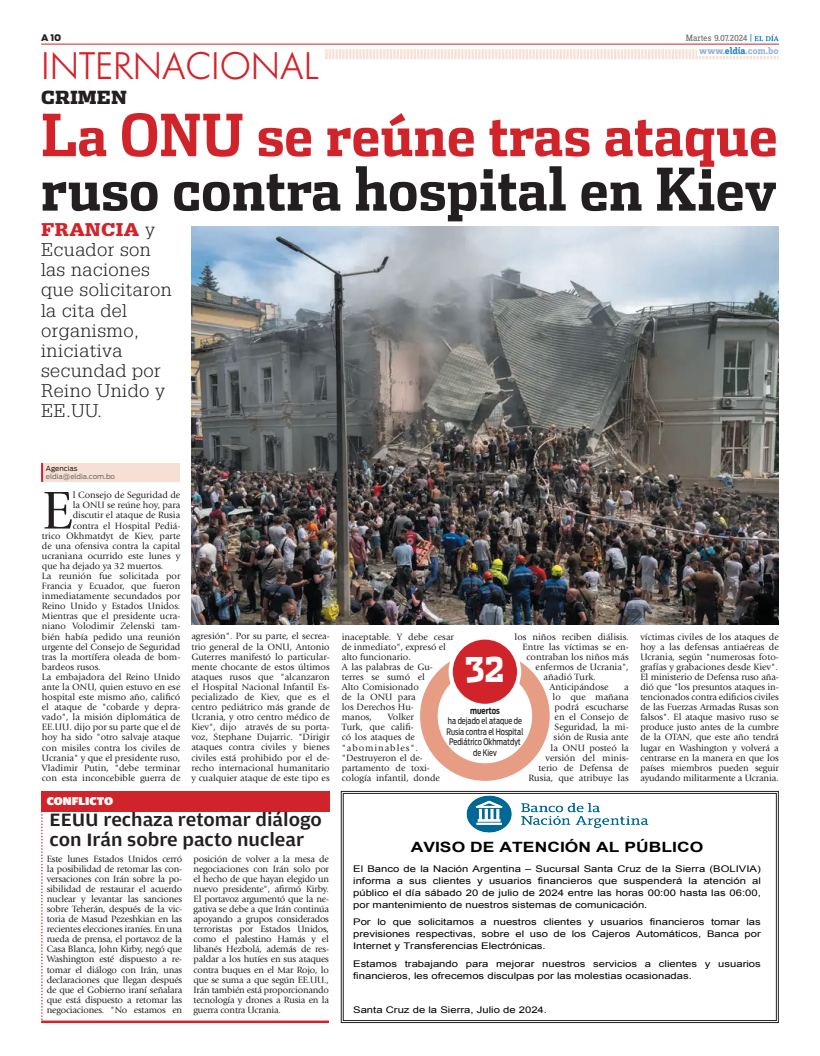
<style>
.page{position:relative;width:820px;height:1056px;background:#fff}
.page>*{position:absolute;margin:0;border:0;box-sizing:border-box;transform-origin:0 0}
.t1{font:700 58.7px "Dispatch Cond";color:#231f20}
.t2{font:700 58px "Dispatch Cond";color:#d1232a}
.t3{font:55.4px "Giovanni";color:#231f20}
.t4{font:35px "Cg Futura Maxi Lt";color:#d1232a}
.t5{font:900 34px "Dispatch";color:#fff;scale:.8 1}
.t6{font:500 19px/20.2px "Amplitude Wide";color:#231f20}
.t7{font:300 18px/20.2px "Glypha";letter-spacing:.02em;color:#231f20;scale:1.1 1}
.t8{font:900 18px "Dispatch";color:#231f20}
.t9{font:700 14.2px "Arial";letter-spacing:.005em;color:#000;scale:1.23 1}
.t10{font:900 12px "Amplitude Wide";color:#fff}
.t11{font:700 10px "Zine Slab Dis";color:#95b5de}
.t12{font:9.5px/10.1px "Giovanni";color:#231f20;text-align:justify}
.t13{font:9.5px "Zine Slab Dis";color:#6c6d70}
.t14{font:9.2px/12.1px "Arial";color:#000;text-align:justify;scale:1.23 1}
.t15{font:9px/10.5px "Antenna Cond";color:#231f20;text-align:center;scale:.9 1}
.t16{font:900 9px "Antenna";color:#231f20}
.t17{font:7px/8px "Antenna";color:#6c6d70}
.s1{color:#2783c5}
.s2{font-weight:900;color:#d1232a}
.s3{color:#231f20}
.s4{font-weight:700}
</style>
<div class="page">
<div style="left:41px;top:463px;width:138px;height:19px;background:#f8dfd3"></div>
<svg style="left:41px;top:463px;width:2px;height:19px"></svg>
<img style="left:192px;top:226px;width:586px;height:398px">
<div style="left:420px;top:651px;width:129px;height:130px;background:#e79c84;border-radius:50%"></div>
<div style="left:437px;top:669px;width:95px;height:94px;background:#fff;border-radius:50%"></div>
<div style="left:450px;top:637px;width:69px;height:69px;background:#d1232a;border-radius:50%"></div>
<div style="left:448px;top:635px;width:73px;height:73px;border:4px solid #fff;border-radius:50%"></div>
<svg style="left:324px;top:49px;width:454px;height:10px"></svg>
<hr style="left:41px;top:44px;width:737px;height:1px;background:#d1232a">
<div style="left:696px;top:46px;width:82px;height:9px;background:#fff"></div>
<svg style="left:754px;top:34px;width:24px;height:7px"></svg>
<div style="left:41px;top:791px;width:289px;height:20px;background:#d1232a"></div>
<hr style="left:41px;top:1020px;width:288px;height:3px;background:#d1232a">
<svg style="left:41px;top:811px;width:2px;height:211px"></svg>
<svg style="left:340px;top:791px;width:438px;height:232px"></svg>
<div style="left:342px;top:793px;width:434px;height:228px;border:1px solid #231f20"></div>
<p class="t16" style="left:41px;top:32px;width:22px">A 10</p>
<p class="t4" style="left:41px;top:45px;width:279px">INTERNACI ONAL</p>
<p class="t8" style="left:41px;top:85px;width:87px">CRIMEN</p>
<p class="t13" style="left:685px;top:34px;width:68px">Martes 9.07.2024 <span class="s1">|</span></p>
<p class="t11" style="left:699px;top:45px;width:81px">www.<span class="s1">eldía</span>.com.bo</p>
<p class="t2" style="left:41px;top:99px;width:738px">La ONU se reúne tras ataque</p>
<p class="t1" style="left:41px;top:152px;width:737px">ruso contra hospital en Kiev</p>
<p class="t7" style="left:41px;top:219px;width:120px"><span class="s2">FRANCIA</span> y<br>Ecuador son las naciones que solicitaron la cita del organismo, iniciativa secundad por<br>Reino Unido y<br>EE.UU.</p>
<p class="t17" style="left:46px;top:464px;width:71px"><span class="s3">Agencias </span>eldia@eldia.com.bo</p>
<p class="t3" style="left:42px;top:479px;width:32px">E</p>
<p class="t12" style="left:73px;top:490px;width:109px">l Consejo de Seguridad de</p>
<p class="t12" style="left:73px;top:500px;width:109px">la ONU se reúne hoy, para</p>
<p class="t12" style="left:73px;top:510px;width:109px">discutir el ataque de Rusia</p>
<p class="t12" style="left:73px;top:520px;width:109px">contra el Hospital Pediá-</p>
<p class="t12" style="left:42px;top:531px;width:140px">trico Okhmatdyt de Kiev, parte</p>
<p class="t12" style="left:42px;top:541px;width:140px">de una ofensiva contra la capital</p>
<p class="t12" style="left:42px;top:551px;width:140px">ucraniana ocurrido este lunes y</p>
<p class="t12" style="left:42px;top:561px;width:123px">que ha dejado ya 32 muertos.</p>
<p class="t12" style="left:42px;top:571px;width:140px">La reunión fue solicitada por</p>
<p class="t12" style="left:42px;top:581px;width:140px">Francia y Ecuador, que fueron</p>
<p class="t12" style="left:42px;top:591px;width:140px">inmediatamente secundados por</p>
<p class="t12" style="left:42px;top:601px;width:140px">Reino Unido y Estados Unidos.</p>
<p class="t12" style="left:42px;top:611px;width:140px">Mientras que el presidente ucra-</p>
<p class="t12" style="left:42px;top:621px;width:140px">niano Volodimir Zelenski tam-</p>
<p class="t12" style="left:42px;top:631px;width:140px">bién había pedido una reunión</p>
<p class="t12" style="left:42px;top:642px;width:140px">urgente del Consejo de Seguridad</p>
<p class="t12" style="left:42px;top:652px;width:140px">tras la mortífera oleada de bom-</p>
<p class="t12" style="left:42px;top:662px;width:60px">bardeos rusos.</p>
<p class="t12" style="left:42px;top:672px;width:140px">La embajadora del Reino Unido</p>
<p class="t12" style="left:42px;top:682px;width:140px">ante la ONU, quien estuvo en ese</p>
<p class="t12" style="left:42px;top:692px;width:140px">hospital este mismo año, calificó</p>
<p class="t12" style="left:42px;top:702px;width:140px">el ataque de "cobarde y depra-</p>
<p class="t12" style="left:42px;top:712px;width:140px">vado", la misión diplomática de</p>
<p class="t12" style="left:42px;top:722px;width:140px">EE.UU. dijo por su parte que el de</p>
<p class="t12" style="left:42px;top:732px;width:140px">hoy ha sido "otro salvaje ataque</p>
<p class="t12" style="left:42px;top:742px;width:140px">con misiles contra los civiles de</p>
<p class="t12" style="left:42px;top:752px;width:140px">Ucrania" y que el presidente ruso,</p>
<p class="t12" style="left:42px;top:763px;width:140px">Vladimir Putin, "debe terminar</p>
<p class="t12" style="left:42px;top:773px;width:140px">con esta inconcebible guerra de</p>
<p class="t10" style="left:47px;top:794px;width:68px">CONFLICTO</p>
<p class="t12" style="left:191px;top:631px;width:140px">agresión". Por su parte, el secrea&shy;trio general de la ONU, Antonio Guterres manifestó lo particular&shy;mente chocante de estos últimos ataques rusos que "alcanzaron el Hospital Nacional Infantil Es&shy;pecializado de Kiev, que es el centro pediátrico más grande de Ucrania, y otro centro médico de Kiev", dijo através de su porta&shy;voz, Stephane Dujarric. "Dirigir ataques contra civiles y bienes civiles está prohibido por el de&shy;recho internacional humanitario y cualquier ataque de este tipo es</p>
<p class="t12" style="left:514px;top:631px;width:116px">los niños reciben diálisis.</p>
<p class="t12" style="left:341px;top:631px;width:113px;text-align:left">inaceptable. Y debe cesar de inmediato", expresó el alto funcionario.<br>A las palabras de Gu&shy;terres se sumó el<br>Alto Comisionado<br>de la ONU para<br>los Derechos Hu-<br>manos,</p>
<p class="t12" style="left:522px;top:642px;width:107px">Entre las víctimas se en-</p>
<p class="t12" style="left:526px;top:652px;width:104px">contraban los niños más</p>
<p class="t12" style="left:535px;top:662px;width:95px">enfermos de Ucrania",</p>
<p class="t12" style="left:543px;top:672px;width:54px">añadió Turk.</p>
<p class="t12" style="left:549px;top:682px;width:60px">Anticipándose</p>
<p class="t5" style="left:465px;top:645px;width:50px">32</p>
<p class="t15" style="left:446px;top:705px;width:87px"><span class="s4">muertos<br></span>ha dejado el ataque de<br>Rusia contra el Hospital<br>Pediátrico Okhmatdyt de Kiev</p>
<p class="t12" style="left:528px;top:682px;width:102px;text-align:right">a<br>lo que mañana podrá escucharse<br>en el Consejo de<br>Seguridad, la mi-<br>sión de Rusia ante<br>la ONU posteó la versión del minis&shy;terio de Defensa de<br>Rusia, que atribuye las</p>
<p class="t12" style="left:341px;top:712px;width:100px;text-align:left;text-indent:46px">Volker<br>Turk, que califi-<br>có los ataques de "abominables". "Destruyeron el de&shy;partamento de toxi&shy;cología infantil, donde</p>
<p class="t12" style="left:640px;top:631px;width:140px">víctimas civiles de los ataques de hoy a las defensas antiaéreas de Ucrania, según "numerosas foto&shy;grafías y grabaciones desde Kiev".<br>El ministerio de Defensa ruso aña&shy;dió que "los presuntos ataques in&shy;tencionados contra edificios civiles de las Fuerzas Armadas Rusas son falsos". El ataque masivo ruso se produce justo antes de la cumbre de la OTAN, que este año tendrá lugar en Washington y volverá a centrarse en la manera en que los países miembros pueden seguir ayudando militarmente a Ucrania.</p>
<p class="t6" style="left:50px;top:810px;width:273px">EEUU rechaza retomar diálogo con Irán sobre pacto nuclear</p>
<p class="t12" style="left:47px;top:853px;width:137px">Este lunes Estados Unidos cerró la posibilidad de retomar las con&shy;versaciones con Irán sobre la po&shy;sibilidad de restaurar el acuerdo nuclear y levantar las sanciones sobre Teherán, después de la vic&shy;toria de Masud Pezeshkian en las recientes elecciones iraníes. En una rueda de prensa, el portavoz de la Casa Blanca, John Kirby, negó que Washington esté dispuesto a re&shy;tomar el diálogo con Irán, unas declaraciones que llegan después de que el Gobierno iraní señalara que está dispuesto a retomar las negociaciones. "No estamos en</p>
<p class="t12" style="left:193px;top:853px;width:137px">posición de volver a la mesa de negociaciones con Irán solo por el hecho de que hayan elegido un nuevo presidente", afirmó Kirby.<br>El portavoz argumentó que la ne&shy;gativa se debe a que Irán continúa apoyando a grupos considerados terroristas por Estados Unidos, como el palestino Hamás y el libanés Hezbolá, además de res&shy;paldar a los hutíes en sus ataques contra buques en el Mar Rojo, lo que se suma a que según EE.UU., Irán también está proporcionando tecnología y drones a Rusia en la guerra contra Ucrania.</p>
<p class="t9" style="left:410px;top:838px;width:239px">AVISO DE ATENCIÓN AL PÚBLICO</p>
<p class="t14" style="left:353px;top:862px;width:333px">El Banco de la Nación Argentina – Sucursal Santa Cruz de la Sierra (BOLIVIA) informa a sus clientes y usuarios financieros que suspenderá la atención al público el día sábado 20 de julio de 2024 entre las horas 00:00 hasta las 06:00, por mantenimiento de nuestros sistemas de comunicación.</p>
<p class="t14" style="left:353px;top:916px;width:333px">Por lo que solicitamos a nuestros clientes y usuarios financieros tomar las previsiones respectivas, sobre el uso de los Cajeros Automáticos, Banca por Internet y Transferencias Electrónicas.</p>
<p class="t14" style="left:353px;top:957px;width:333px">Estamos trabajando para mejorar nuestros servicios a clientes y usuarios financieros, les ofrecemos disculpas por las molestias ocasionadas.</p>
<p class="t14" style="left:353px;top:1004px;width:159px">Santa Cruz de la Sierra, Julio de 2024.</p>
</div>
